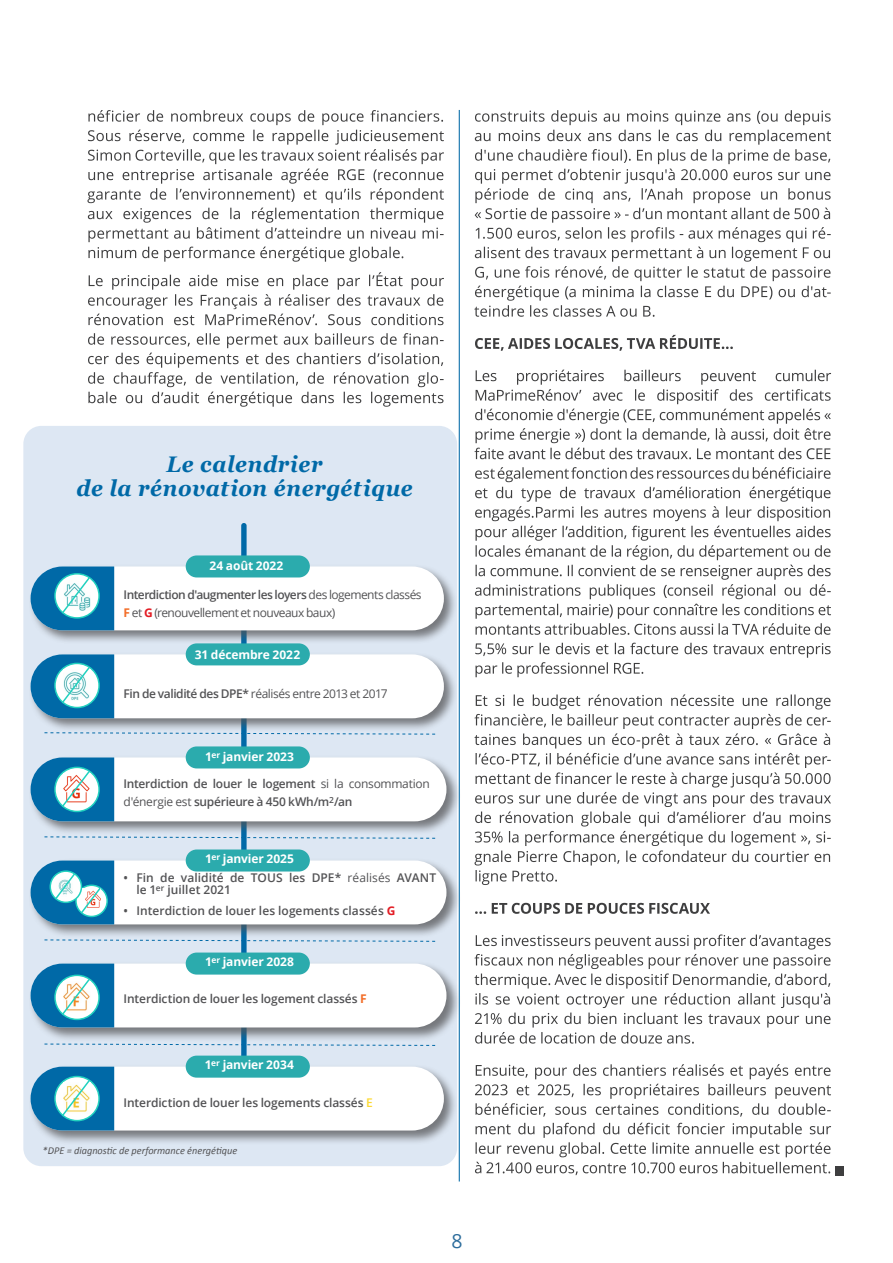
<style>
.page{position:relative;width:893px;height:1263px;background:#fff}
.page>*{position:absolute;margin:0;border:0;box-sizing:border-box;transform-origin:0 0}
.TXT_COURANT{font:italic 700 22.5px/24px "Georgia";letter-spacing:.025em;color:#0069a7;text-align:center;scale:.95 1}
.t1{font:19.5px "Open Sans";color:#2d6d9c}
.TXT_COURANT-2{font:600 12px/12px "Open Sans";letter-spacing:-.005em;color:#535355}
.TXT_COURANT-3{font:12px/18px "Open Sans";letter-spacing:-.045em;color:#535355}
.TXT_COURANT-4{font:700 12px "Open Sans";letter-spacing:-.005em;color:#fff}
.TXT_COURANT-5{font:600 12px/18px "Open Sans";letter-spacing:-.025em;color:#535355}
.t2{font:italic 10.5px "Calibri";color:#535355}
.s1{font-weight:600}
.s2{font-weight:700;color:#f36e29}
.s3{font-weight:700;color:#e31c24}
.s4{font-weight:400}
.s5{color:#fcd933}
</style>
<div class="page">
<svg style="left:475px;top:1123px;width:356px;height:52px"></svg>
<svg style="left:475px;top:1064px;width:356px;height:53px"></svg>
<svg style="left:474px;top:934px;width:357px;height:110px"></svg>
<svg style="left:475px;top:903px;width:235px;height:11px"></svg>
<svg style="left:474px;top:694px;width:357px;height:191px"></svg>
<svg style="left:475px;top:643px;width:356px;height:34px"></svg>
<svg style="left:475px;top:467px;width:356px;height:168px"></svg>
<svg style="left:474px;top:370px;width:357px;height:89px"></svg>
<svg style="left:475px;top:335px;width:258px;height:16px"></svg>
<svg style="left:474px;top:110px;width:357px;height:207px"></svg>
<svg style="left:88px;top:333px;width:356px;height:74px"></svg>
<svg style="left:88px;top:272px;width:356px;height:53px"></svg>
<svg style="left:87px;top:110px;width:357px;height:152px"></svg>
<hr style="left:459px;top:110px;width:1px;height:1071px;background:#0069a7">
<div style="left:836px;top:1166px;width:8px;height:9px;background:#3e3e3f"></div>
<div style="left:23px;top:426px;width:434px;height:740px;background:#dde7f3;border-radius:18px"></div>
<div style="left:241px;top:523px;width:6px;height:589px;background:#0069a7;border-radius:3px"></div>
<div style="left:28px;top:564px;width:430px;height:81px;background:#535355;opacity:.75"></div>
<div style="left:31px;top:566px;width:413px;height:64px;background:#fff;border-radius:32px"></div>
<div style="left:186px;top:555px;width:124px;height:22px;background:#2babad;border-radius:11px"></div>
<div style="left:28px;top:652px;width:430px;height:81px;background:#535355;opacity:.75"></div>
<div style="left:31px;top:654px;width:413px;height:64px;background:#fff;border-radius:32px"></div>
<div style="left:186px;top:643px;width:124px;height:22px;background:#2babad;border-radius:11px"></div>
<svg style="left:44px;top:732px;width:392px;height:3px"></svg>
<div style="left:28px;top:755px;width:432px;height:81px;background:#535355;opacity:.75"></div>
<div style="left:31px;top:757px;width:415px;height:64px;background:#fff;border-radius:32px"></div>
<div style="left:186px;top:746px;width:124px;height:22px;background:#2babad;border-radius:11px"></div>
<svg style="left:44px;top:836px;width:392px;height:3px"></svg>
<div style="left:28px;top:961px;width:432px;height:81px;background:#535355;opacity:.75"></div>
<div style="left:31px;top:963px;width:415px;height:64px;background:#fff;border-radius:32px"></div>
<div style="left:186px;top:952px;width:124px;height:22px;background:#2babad;border-radius:11px"></div>
<div style="left:28px;top:858px;width:432px;height:81px;background:#535355;opacity:.75"></div>
<div style="left:31px;top:860px;width:415px;height:64px;background:#fff;border-radius:32px"></div>
<div style="left:186px;top:849px;width:124px;height:22px;background:#2babad;border-radius:11px"></div>
<svg style="left:31px;top:860px;width:83px;height:64px"></svg>
<svg style="left:44px;top:939px;width:392px;height:3px"></svg>
<div style="left:28px;top:1064px;width:430px;height:81px;background:#535355;opacity:.75"></div>
<div style="left:31px;top:1066px;width:413px;height:64px;background:#fff;border-radius:32px"></div>
<div style="left:186px;top:1055px;width:124px;height:23px;background:#2babad;border-radius:11px"></div>
<svg style="left:31px;top:1066px;width:83px;height:64px"></svg>
<svg style="left:44px;top:1043px;width:392px;height:3px"></svg>
<svg style="left:31px;top:963px;width:83px;height:64px"></svg>
<svg style="left:31px;top:757px;width:83px;height:64px"></svg>
<svg style="left:31px;top:654px;width:83px;height:64px"></svg>
<svg style="left:31px;top:566px;width:83px;height:64px"></svg>
<hr style="left:892px;top:331px;width:1px;height:330px;background:#5f5f62">
<p class="TXT_COURANT" style="left:76px;top:451px;width:356px">Le calendrier<br>de la rénovation énergétique</p>
<p class="TXT_COURANT-4" style="left:209px;top:557px;width:76px">24 août 2022</p>
<p class="TXT_COURANT-3" style="left:124px;top:585px;width:300px"><span class="s1">Interdiction d'augmenter les loyers</span> des logements classés<br><span class="s2">F</span> et <span class="s3">G</span> (renouvellement et nouveaux baux)</p>
<p class="TXT_COURANT-4" style="left:195px;top:646px;width:107px">31 décembre 2022</p>
<p class="TXT_COURANT-3" style="left:124px;top:684px;width:265px"><span class="s1">Fin de validité des DPE*</span> réalisés entre 2013 et 2017</p>
<p class="TXT_COURANT-4" style="left:205px;top:748px;width:91px">1<sup>er</sup> janvier 2023</p>
<p class="TXT_COURANT-5" style="left:124px;top:774px;width:308px">Interdiction de louer le logement <span class="s4">si la consommation d'énergie est</span> supérieure à 450 kWh/m<sup>2</sup>/an</p>
<p class="TXT_COURANT-4" style="left:205px;top:850px;width:90px">1<sup>er</sup> janvier 2025</p>
<p class="TXT_COURANT-2" style="left:136px;top:872px;width:301px;text-indent:-13px">• Fin de validité de TOUS les DPE* <span class="s4">réalisés</span> AVANT le 1<sup>er</sup> juillet 2021</p>
<p class="TXT_COURANT-2" style="left:124px;top:904px;width:273px">• Interdiction de louer les logements classés <span class="s3">G</span></p>
<p class="TXT_COURANT-4" style="left:205px;top:953px;width:91px">1<sup>er</sup> janvier 2028</p>
<p class="TXT_COURANT-2" style="left:124px;top:993px;width:245px">Interdiction de louer les logement classés <span class="s2">F</span></p>
<p class="TXT_COURANT-4" style="left:205px;top:1056px;width:91px">1<sup>er</sup> janvier 2034</p>
<p class="TXT_COURANT-2" style="left:124px;top:1096px;width:251px">Interdiction de louer les logements classés <span class="s5">E</span></p>
<p class="t2" style="left:43px;top:1143px;width:196px">*DPE = diagnostic de performance énergétique</p>
<h2 class="t1" style="left:452px;top:1228px;width:13px">8</h2>
</div>
